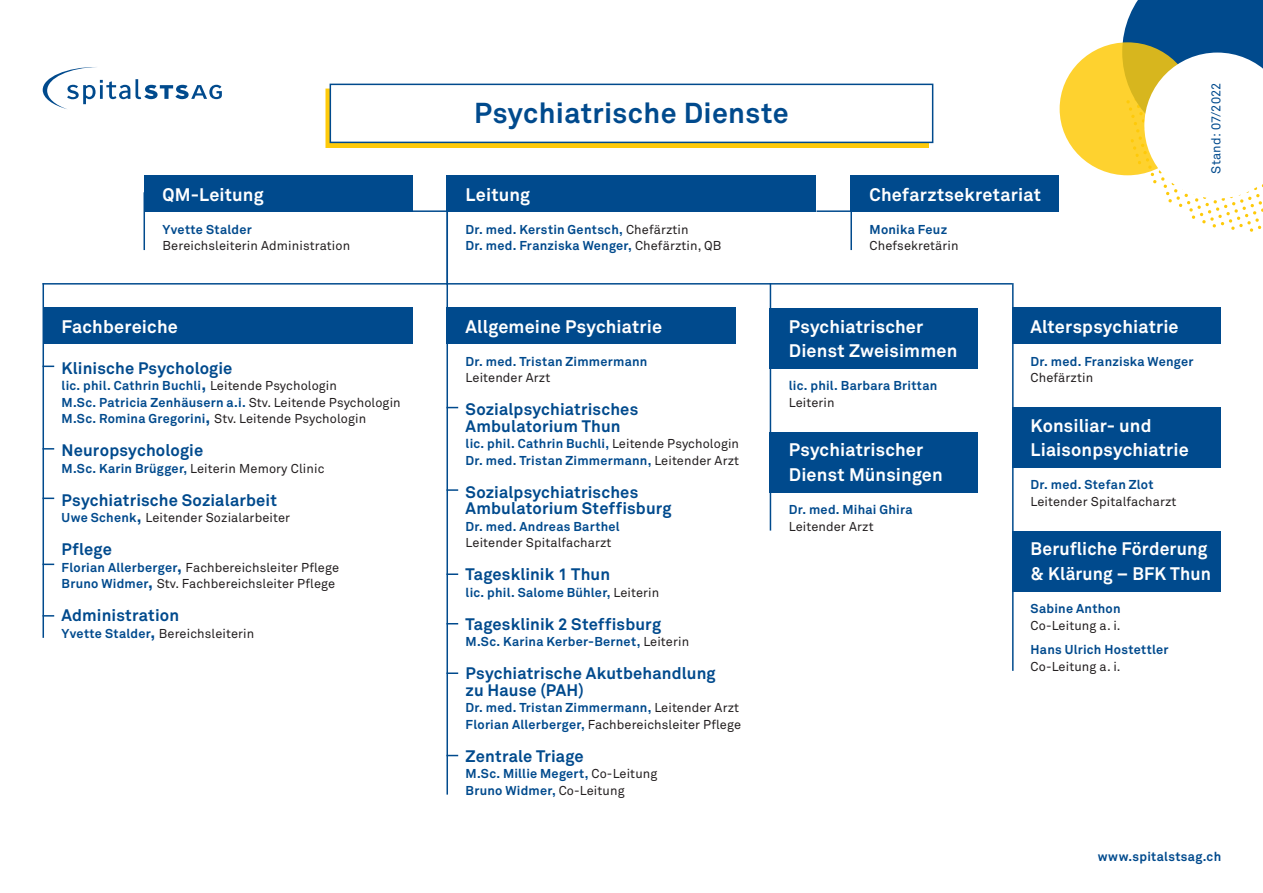
<style>
.page{position:relative;width:1263px;height:893px;background:#fff}
.page>*{position:absolute;margin:0;border:0;box-sizing:border-box;transform-origin:0 0}
.t1{font:700 28.5px "Akkurat";letter-spacing:.015em;color:#004a8d}
.t2{font:700 18px/24.8px "Akkurat";letter-spacing:.01em;color:#fff}
.t3{font:700 16.5px "Akkurat";letter-spacing:.01em;color:#004a8d}
.t4{font:700 12.75px "Akkurat";letter-spacing:.02em;color:#004a8d}
.t5{font:12.75px "Akkurat";letter-spacing:.01em;color:#231f20}
.t6{font:12.75px "Akkurat";letter-spacing:.015em;color:#004a8d}
.s1{font-size:16.5px}
.s2{font-weight:400;color:#231f20}
.s3{font-weight:700;color:#004a8d}
.s4{font-weight:700;font-size:16.5px;color:#004a8d}
</style>
<div class="page">
<svg style="left:43px;top:67px;width:179px;height:42px"></svg>
<div style="left:1060px;top:42px;width:135px;height:133px;background:#fed22f;border-radius:50%"></div>
<svg style="left:1122px;top:0;width:141px;height:232px"></svg>
<div style="left:1012px;top:308px;width:208px;height:36px;background:#004a8d"></div>
<svg style="left:325px;top:88px;width:604px;height:60px;background:#f5c610"></svg>
<div style="left:330px;top:84px;width:603px;height:59px;background:#fff;border:2px solid #004a8d"></div>
<div style="left:446px;top:176px;width:370px;height:36px;background:#004a8d"></div>
<div style="left:850px;top:176px;width:209px;height:36px;background:#004a8d"></div>
<hr style="left:816px;top:210px;width:34px;height:2px;background:#004a8d">
<hr style="left:850px;top:176px;width:2px;height:74px;background:#004a8d">
<div style="left:144px;top:176px;width:268px;height:36px;background:#004a8d"></div>
<hr style="left:144px;top:192px;width:1px;height:58px;background:#004a8d">
<hr style="left:412px;top:210px;width:34px;height:2px;background:#004a8d">
<hr style="left:446px;top:176px;width:2px;height:108px;background:#004a8d">
<hr style="left:43px;top:283px;width:969px;height:2px;background:#004a8d">
<div style="left:43px;top:308px;width:369px;height:36px;background:#004a8d"></div>
<hr style="left:43px;top:283px;width:1px;height:355px;background:#004a8d">
<svg style="left:448px;top:573px;width:10px;height:2px"></svg>
<hr style="left:1012px;top:283px;width:1px;height:388px;background:#004a8d">
<svg style="left:44px;top:615px;width:10px;height:2px"></svg>
<svg style="left:44px;top:448px;width:10px;height:2px"></svg>
<div style="left:446px;top:308px;width:290px;height:36px;background:#004a8d"></div>
<div style="left:770px;top:308px;width:208px;height:61px;background:#004a8d"></div>
<div style="left:770px;top:432px;width:208px;height:60px;background:#004a8d"></div>
<div style="left:1012px;top:407px;width:208px;height:61px;background:#004a8d"></div>
<div style="left:1012px;top:531px;width:208px;height:60px;background:#004a8d"></div>
<svg style="left:448px;top:672px;width:10px;height:2px"></svg>
<svg style="left:448px;top:489px;width:10px;height:2px"></svg>
<hr style="left:446px;top:283px;width:2px;height:512px;background:#004a8d">
<hr style="left:770px;top:283px;width:1px;height:248px;background:#004a8d">
<p class="t2" style="left:163px;top:182px;width:103px">QM-Leitung</p>
<p class="t4" style="left:163px;top:221px;width:91px">Yvette Stalder</p>
<p class="t5" style="left:163px;top:238px;width:189px">Bereichsleiterin Administration</p>
<p class="t2" style="left:62px;top:314px;width:118px">Fachbereiche</p>
<p class="t3" style="left:62px;top:358px;width:172px">Klinische Psychologie</p>
<p class="t4" style="left:62px;top:378px;width:277px">lic. phil. Cathrin Buchli<span class="s1">,</span> <span class="s2">Leitende Psychologin</span></p>
<p class="t4" style="left:62px;top:394px;width:341px">M.Sc. Patricia Zenhäusern a.i. <span class="s2">Stv. Leitende Psychologin</span></p>
<p class="t5" style="left:62px;top:411px;width:306px"><span class="s3">M.Sc. Romina Gregorini</span><span class="s4">,</span> Stv. Leitende Psychologin</p>
<p class="t3" style="left:62px;top:440px;width:143px">Neuropsychologie</p>
<p class="t5" style="left:62px;top:461px;width:264px"><span class="s3">M.Sc. Karin Brügger,</span> Leiterin Memory Clinic</p>
<p class="t3" style="left:62px;top:490px;width:217px">Psychiatrische Sozialarbeit</p>
<p class="t5" style="left:62px;top:510px;width:230px"><span class="s3">Uwe Schenk</span><span class="s4">,</span> Leitender Sozialarbeiter</p>
<p class="t3" style="left:62px;top:539px;width:52px">Pflege</p>
<p class="t5" style="left:62px;top:560px;width:279px"><span class="s3">Florian Allerberger</span><span class="s4">,</span> Fachbereichsleiter Pflege</p>
<p class="t5" style="left:62px;top:576px;width:275px"><span class="s3">Bruno Widmer</span><span class="s4">,</span> Stv. Fachbereichsleiter Pflege</p>
<p class="t3" style="left:62px;top:605px;width:119px">Administration</p>
<p class="t5" style="left:62px;top:626px;width:194px"><span class="s3">Yvette Stalder</span><span class="s4">,</span> Bereichsleiterin</p>
<p class="t1" style="left:474px;top:95px;width:316px">Psychiatrische Dienste</p>
<p class="t2" style="left:466px;top:182px;width:66px">Leitung</p>
<p class="t4" style="left:466px;top:221px;width:225px">Dr. med. Kerstin Gentsch, <span class="s2">Chefärztin</span></p>
<p class="t4" style="left:466px;top:238px;width:257px">Dr. med. Franziska Wenger, <span class="s2">Chefärztin, QB</span></p>
<p class="t2" style="left:870px;top:182px;width:173px">Chefarztsekretariat</p>
<p class="t4" style="left:870px;top:221px;width:79px">Monika Feuz</p>
<p class="t5" style="left:870px;top:238px;width:91px">Chefsekretärin</p>
<p class="t6" style="left:1208px;top:174px;width:93px;rotate:-90deg">Stand: 07/2022</p>
<p class="t2" style="left:466px;top:314px;width:198px">Allgemeine Psychiatrie</p>
<p class="t4" style="left:466px;top:353px;width:183px">Dr. med. Tristan Zimmermann</p>
<p class="t5" style="left:466px;top:370px;width:86px">Leitender Arzt</p>
<p class="t3" style="left:466px;top:399px;width:174px">Sozialpsychiatrisches</p>
<p class="t3" style="left:466px;top:415px;width:156px">Ambulatorium Thun</p>
<p class="t4" style="left:466px;top:436px;width:275px">lic. phil. Cathrin Buchli, <span class="s2">Leitende Psychologin</span></p>
<p class="t4" style="left:466px;top:452px;width:275px">Dr. med. Tristan Zimmermann, <span class="s2">Leitender Arzt</span></p>
<p class="t3" style="left:466px;top:481px;width:174px">Sozialpsychiatrisches</p>
<p class="t3" style="left:466px;top:498px;width:208px">Ambulatorium Steffisburg</p>
<p class="t4" style="left:466px;top:518px;width:156px">Dr. med. Andreas Barthel</p>
<p class="t5" style="left:466px;top:535px;width:147px">Leitender Spitalfacharzt</p>
<p class="t3" style="left:466px;top:564px;width:146px">Tagesklinik 1 Thun</p>
<p class="t4" style="left:466px;top:584px;width:195px">lic. phil. Salome Bühler, <span class="s2">Leiterin</span></p>
<p class="t3" style="left:466px;top:613px;width:197px">Tagesklinik 2 Steffisburg</p>
<p class="t4" style="left:466px;top:634px;width:225px">M.Sc. Karina Kerber-Bernet, <span class="s2">Leiterin</span></p>
<p class="t3" style="left:466px;top:663px;width:252px">Psychiatrische Akutbehandlung</p>
<p class="t3" style="left:466px;top:679px;width:120px">zu Hause (PAH)</p>
<p class="t4" style="left:466px;top:700px;width:275px">Dr. med. Tristan Zimmermann, <span class="s2">Leitender Arzt</span></p>
<p class="t5" style="left:466px;top:717px;width:277px"><span class="s3">Florian Allerberger,</span> Fachbereichsleiter Pflege</p>
<p class="t3" style="left:466px;top:745px;width:120px">Zentrale Triage</p>
<p class="t4" style="left:466px;top:766px;width:193px">M.Sc. Millie Megert, <span class="s2">Co-Leitung</span></p>
<p class="t4" style="left:466px;top:782px;width:160px">Bruno Widmer, <span class="s2">Co-Leitung</span></p>
<p class="t2" style="left:789px;top:314px;width:170px">Psychiatrischer<br>Dienst Zweisimmen</p>
<p class="t4" style="left:789px;top:378px;width:150px">lic. phil. Barbara Brittan</p>
<p class="t5" style="left:789px;top:395px;width:47px">Leiterin</p>
<p class="t2" style="left:789px;top:438px;width:136px">Psychiatrischer</p>
<p class="t2" style="left:789px;top:462px;width:155px">Dienst Münsingen</p>
<p class="t4" style="left:789px;top:502px;width:125px">Dr. med. Mihai Ghira</p>
<p class="t5" style="left:789px;top:519px;width:86px">Leitender Arzt</p>
<p class="t2" style="left:1030px;top:314px;width:150px">Alterspsychiatrie</p>
<p class="t4" style="left:1030px;top:353px;width:164px">Dr. med. Franziska Wenger</p>
<p class="t5" style="left:1030px;top:370px;width:64px">Chefärztin</p>
<p class="t2" style="left:1030px;top:413px;width:123px">Konsiliar- und</p>
<p class="t2" style="left:1030px;top:438px;width:160px">Liaisonpsychiatrie</p>
<p class="t4" style="left:1030px;top:477px;width:124px">Dr. med. Stefan Zlot</p>
<p class="t5" style="left:1030px;top:494px;width:147px">Leitender Spitalfacharzt</p>
<p class="t2" style="left:1030px;top:537px;width:182px">Berufliche Förderung &amp; Klärung – BFK Thun</p>
<p class="t4" style="left:1030px;top:601px;width:91px">Sabine Anthon</p>
<p class="t5" style="left:1030px;top:618px;width:92px">Co-Leitung a. i.</p>
<p class="t4" style="left:1030px;top:642px;width:140px">Hans Ulrich Hostettler</p>
<p class="t5" style="left:1030px;top:659px;width:92px">Co-Leitung a. i.</p>
<p class="t4" style="left:1098px;top:848px;width:125px">www.spitalstsag.ch</p>
</div>
